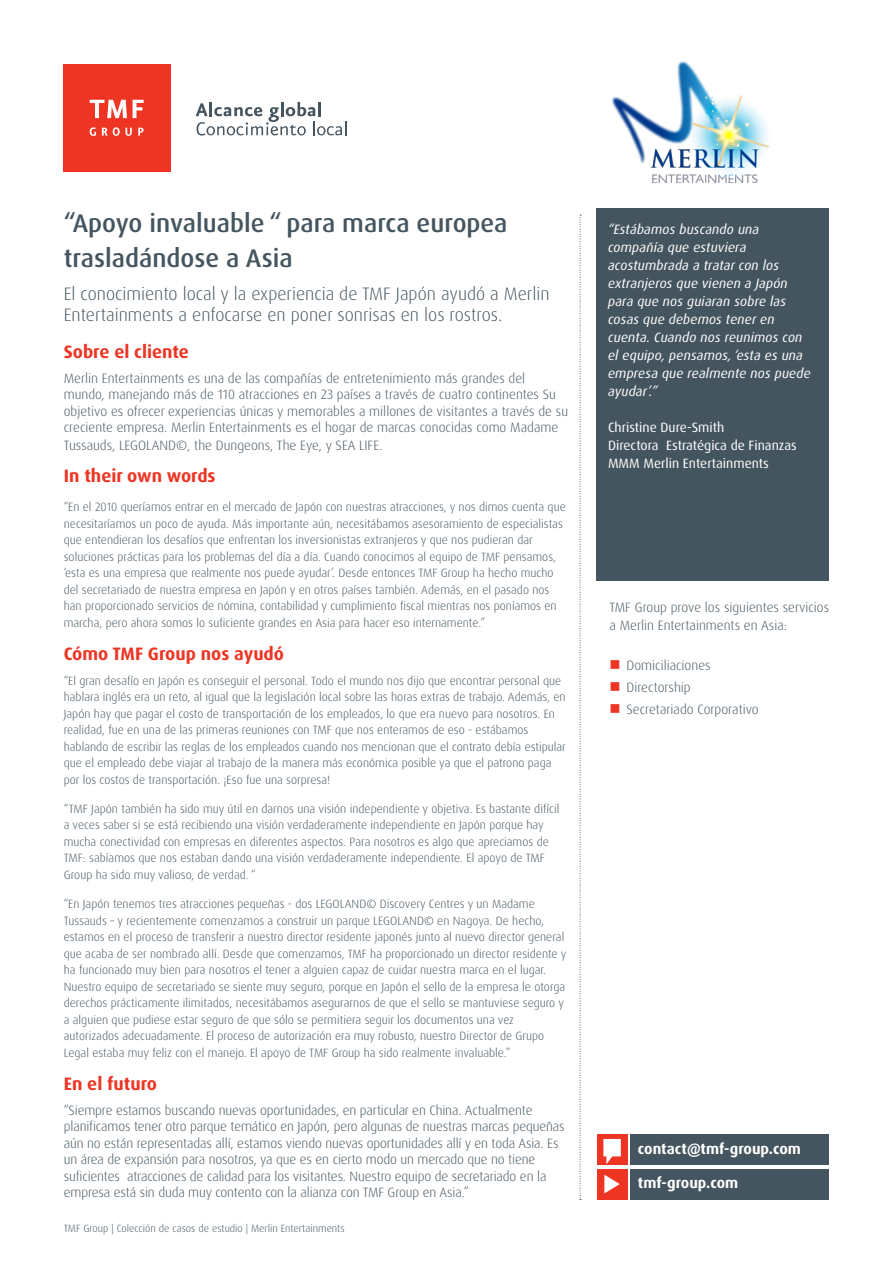
<style>
.page{position:relative;width:893px;height:1263px;background:#fff}
.page>*{position:absolute;margin:0;border:0;box-sizing:border-box;transform-origin:0 0}
.t1{font:500 25.5px/34.5px "Dax Pro";color:#455560}
.t2{font:300 18px/21px "Dax Pro";color:#455560}
.t3{font:700 18px "Dax Pro";color:#ee3524}
.t4{font:700 15px "Dax Pro";color:#fff}
.t5{font:300 13.5px/16.5px "Dax Pro";letter-spacing:-.01em;color:#455560}
.t6{font:italic 13.5px/18px "Dax Pro";letter-spacing:.01em;color:#fff}
.t7{font:13.5px/18px "Dax Pro";color:#fff}
.t8{font:300 12px/16.6px "Dax Pro";color:#455560}
.t9{font:300 10.5px "Dax Pro";color:#455560}
.s1{color:#ee3524}
</style>
<div class="page">
<div style="left:597px;top:208px;width:232px;height:372px;background:#455560"></div>
<svg style="left:580px;top:215px;width:1px;height:985px"></svg>
<div style="left:630px;top:1134px;width:199px;height:31px;background:#455560"></div>
<div style="left:597px;top:1134px;width:30px;height:31px;background:#ee3524"></div>
<svg style="left:603px;top:1139px;width:18px;height:25px"></svg>
<div style="left:630px;top:1169px;width:199px;height:30px;background:#455560"></div>
<div style="left:597px;top:1169px;width:30px;height:30px;background:#ee3524"></div>
<svg style="left:604px;top:1175px;width:16px;height:18px"></svg>
<img style="left:611px;top:61px;width:159px;height:122px">
<div style="left:63px;top:64px;width:108px;height:108px;background:#ee3524"></div>
<svg style="left:90px;top:127px;width:6px;height:9px"></svg>
<svg style="left:102px;top:127px;width:30px;height:9px"></svg>
<svg style="left:138px;top:128px;width:6px;height:8px"></svg>
<svg style="left:133px;top:100px;width:11px;height:18px"></svg>
<svg style="left:90px;top:100px;width:37px;height:18px"></svg>
<svg style="left:196px;top:102px;width:150px;height:34px"></svg>
<h1 class="t1" style="left:64px;top:206px;width:445px">“Apoyo invaluable “ para marca europea trasladándose a Asia</h1>
<h2 class="t2" style="left:64px;top:284px;width:487px">El conocimiento local y la experiencia de TMF Japón ayudó a Merlin<br>Entertainments a enfocarse en poner sonrisas en los rostros.</h2>
<h2 class="t3" style="left:64px;top:340px;width:127px">Sobre el cliente</h2>
<p class="t5" style="left:64px;top:370px;width:506px">Merlin Entertainments es una de las compañías de entretenimiento más grandes del mundo, manejando más de 110 atracciones en 23 países a través de cuatro continentes Su objetivo es ofrecer experiencias únicas y memorables a millones de visitantes a través de su creciente empresa. Merlin Entertainments es el hogar de marcas conocidas como Madame Tussauds, LEGOLAND©, the Dungeons, The Eye, y SEA LIFE.</p>
<h2 class="t3" style="left:64px;top:464px;width:153px">In their own words</h2>
<p class="t8" style="left:64px;top:499px;width:503px">“En el 2010 queríamos entrar en el mercado de Japón con nuestras atracciones, y nos dimos cuenta que necesitaríamos un poco de ayuda. Más importante aún, necesitábamos asesoramiento de especialistas que entendieran los desafíos que enfrentan los inversionistas extranjeros y que nos pudieran dar soluciones prácticas para los problemas del día a día. Cuando conocimos al equipo de TMF pensamos, ‘esta es una empresa que realmente nos puede ayudar’. Desde entonces TMF Group ha hecho mucho del secretariado de nuestra empresa en Japón y en otros países también. Además, en el pasado nos han proporcionado servicios de nómina, contabilidad y cumplimiento fiscal mientras nos poníamos en marcha, pero ahora somos lo suficiente grandes en Asia para hacer eso internamente.”</p>
<h2 class="t3" style="left:64px;top:642px;width:222px">Cómo TMF Group nos ayudó</h2>
<p class="t8" style="left:64px;top:672px;width:504px">“El gran desafío en Japón es conseguir el personal. Todo el mundo nos dijo que encontrar personal que hablara inglés era un reto, al igual que la legislación local sobre las horas extras de trabajo. Además, en Japón hay que pagar el costo de transportación de los empleados, lo que era nuevo para nosotros. En realidad, fue en una de las primeras reuniones con TMF que nos enteramos de eso - estábamos hablando de escribir las reglas de los empleados cuando nos mencionan que el contrato debía estipular que el empleado debe viajar al trabajo de la manera más económica posible ya que el patrono paga por los costos de transportación. ¡Eso fue una sorpresa!</p>
<p class="t8" style="left:64px;top:800px;width:497px">“TMF Japón también ha sido muy útil en darnos una visión independiente y objetiva. Es bastante difícil a veces saber si se está recibiendo una visión verdaderamente independiente en Japón porque hay mucha conectividad con empresas en diferentes aspectos. Para nosotros es algo que apreciamos de TMF: sabíamos que nos estaban dando una visión verdaderamente independiente. El apoyo de TMF Group ha sido muy valioso, de verdad. “</p>
<p class="t8" style="left:64px;top:896px;width:504px">“En Japón tenemos tres atracciones pequeñas - dos LEGOLAND© Discovery Centres y un Madame Tussauds – y recientemente comenzamos a construir un parque LEGOLAND© en Nagoya. De hecho, estamos en el proceso de transferir a nuestro director residente japonés junto al nuevo director general que acaba de ser nombrado allí. Desde que comenzamos, TMF ha proporcionado un director residente y ha funcionado muy bien para nosotros el tener a alguien capaz de cuidar nuestra marca en el lugar.<br>Nuestro equipo de secretariado se siente muy seguro, porque en Japón el sello de la empresa le otorga derechos prácticamente ilimitados, necesitábamos asegurarnos de que el sello se mantuviese seguro y a alguien que pudiese estar seguro de que sólo se permitiera seguir los documentos una vez autorizados adecuadamente. El proceso de autorización era muy robusto, nuestro Director de Grupo Legal estaba muy feliz con el manejo. El apoyo de TMF Group ha sido realmente invaluable.”</p>
<h2 class="t3" style="left:64px;top:1072px;width:95px">En el futuro</h2>
<p class="t5" style="left:64px;top:1102px;width:502px">“Siempre estamos buscando nuevas oportunidades, en particular en China. Actualmente planificamos tener otro parque temático en Japón, pero algunas de nuestras marcas pequeñas aún no están representadas allí, estamos viendo nuevas oportunidades allí y en toda Asia. Es un área de expansión para nosotros, ya que es en cierto modo un mercado que no tiene suficientes atracciones de calidad para los visitantes. Nuestro equipo de secretariado en la empresa está sin duda muy contento con la alianza con TMF Group en Asia.”</p>
<p class="t9" style="left:64px;top:1222px;width:282px">TMF Group | Colección de casos de estudio | Merlin Entertainments</p>
<p class="t6" style="left:608px;top:221px;width:204px">“Estábamos buscando una compañía que estuviera acostumbrada a tratar con los extranjeros que vienen a Japón para que nos guiaran sobre las cosas que debemos tener en cuenta. Cuando nos reunimos con el equipo, pensamos, ‘esta es una empresa que realmente nos puede ayudar’.”</p>
<p class="t7" style="left:608px;top:419px;width:190px">Christine Dure-Smith<br>Directora Estratégica de Finanzas<br>MMM Merlin Entertainments</p>
<p class="t5" style="left:609px;top:599px;width:221px;line-height:17.2px">TMF Group prove los siguientes servicios a Merlin Entertainments en Asia:</p>
<p class="t5" style="left:609px;top:657px;width:103px"><span class="s1">■</span> Domiciliaciones</p>
<p class="t5" style="left:609px;top:679px;width:83px"><span class="s1">■</span> Directorship</p>
<p class="t5" style="left:609px;top:701px;width:151px"><span class="s1">■</span> Secretariado Corporativo</p>
<p class="t4" style="left:638px;top:1139px;width:164px">contact@tmf-group.com</p>
<p class="t4" style="left:638px;top:1173px;width:102px">tmf-group.com</p>
</div>
